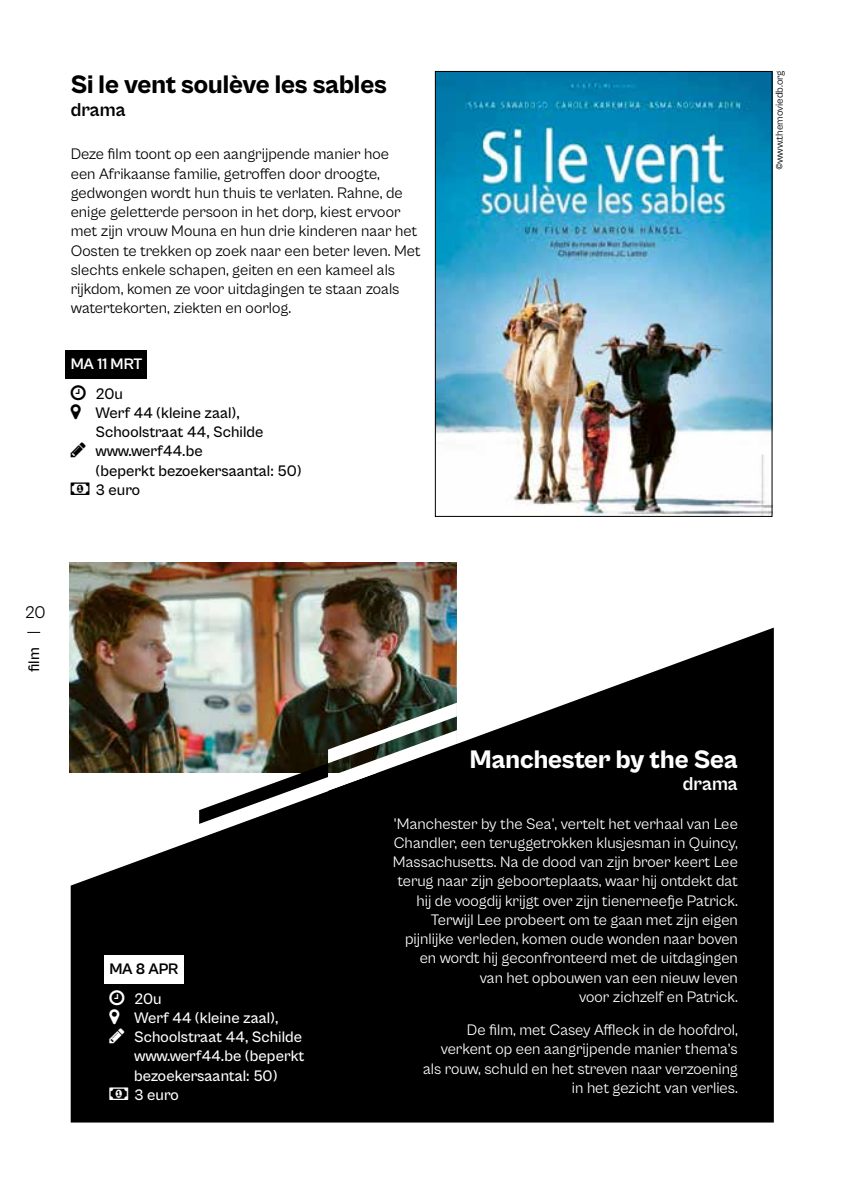
<style>
.page{position:relative;width:844px;height:1191px;background:#fff}
.page>*{position:absolute;margin:0;border:0;box-sizing:border-box;transform-origin:0 0}
.t1{font:800 26.25px "Cabinet Grotesk";color:#000}
.t2{font:800 26.25px "Cabinet Grotesk";color:#fff}
.t3{font:700 19.25px "Cabinet Grotesk";color:#fff}
.t4{font:700 19.25px "Cabinet Grotesk";color:#000}
.t5{font:17.5px "Cabinet Grotesk";color:#000}
.t6{font:15.75px/19.2px "Cabinet Grotesk";color:#fff;text-align:right}
.t7{font:15.75px/19.2px "Cabinet Grotesk";color:#000}
.t8{font:500 15.75px/19.2px "Cabinet Grotesk";color:#000}
.t9{font:500 15.75px/19.2px "Cabinet Grotesk";color:#fff}
.t10{font:700 15.75px "Cabinet Grotesk";letter-spacing:-.015em;color:#fff}
.t11{font:700 15.75px "Cabinet Grotesk";color:#000}
.t12{font:10.5px "Cabinet Grotesk";color:#000}
</style>
<div class="page">
<img style="left:69px;top:562px;width:388px;height:211px">
<svg style="left:71px;top:627px;width:702px;height:495px;background:#272523"></svg>
<div style="left:66px;top:351px;width:81px;height:28px;background:#000"></div>
<img style="left:437px;top:73px;width:333px;height:442px">
<div style="left:435px;top:71px;width:337px;height:446px;border:1px solid #000"></div>
<div style="left:104px;top:955px;width:79px;height:28px;background:#fff"></div>
<img style="left:173px;top:702px;width:284px;height:163px">
<svg style="left:27px;top:632px;width:13px;height:1px"></svg>
<svg style="left:109px;top:989px;width:15px;height:54px"></svg>
<svg style="left:109px;top:1087px;width:19px;height:12px"></svg>
<h1 class="t1" style="left:71px;top:70px;width:317px">Si le vent soulève les sables</h1>
<p class="t4" style="left:71px;top:99px;width:56px">drama</p>
<p class="t7" style="left:71px;top:145px;width:351px">Deze film toont op een aangrijpende manier hoe<br>een Afrikaanse familie, getroffen door droogte, gedwongen wordt hun thuis te verlaten. Rahne, de enige geletterde persoon in het dorp, kiest ervoor met zijn vrouw Mouna en hun drie kinderen naar het Oosten te trekken op zoek naar een beter leven. Met slechts enkele schapen, geiten en een kameel als rijkdom, komen ze voor uitdagingen te staan zoals watertekorten, ziekten en oorlog.</p>
<p class="t10" style="left:71px;top:356px;width:73px">MA 11 MRT</p>
<p class="t8" style="left:95px;top:384px;width:208px">20u<br>Werf 44 (kleine zaal),<br>Schoolstraat 44, Schilde www.werf44.be<br>(beperkt bezoekersaantal: 50)<br>3 euro</p>
<p class="t12" style="left:773px;top:170px;width:101px;rotate:-90deg">©www.themoviedb.org</p>
<p class="t5" style="left:25px;top:603px;width:22px">20</p>
<p class="t8" style="left:24px;top:672px;width:26px;rotate:-90deg">film</p>
<p class="t11" style="left:109px;top:960px;width:71px">MA 8 APR</p>
<p class="t9" style="left:134px;top:989px;width:172px">20u<br>Werf 44 (kleine zaal),<br>Schoolstraat 44, Schilde www.werf44.be (beperkt bezoekersaantal: 50)<br>3 euro</p>
<h1 class="t2" style="left:470px;top:745px;width:269px">Manchester by the Sea</h1>
<p class="t3" style="left:682px;top:773px;width:56px">drama</p>
<p class="t6" style="left:393px;top:814px;width:346px">'Manchester by the Sea', vertelt het verhaal van Lee Chandler, een teruggetrokken klusjesman in Quincy, Massachusetts. Na de dood van zijn broer keert Lee terug naar zijn geboorteplaats, waar hij ontdekt dat hij de voogdij krijgt over zijn tienerneefje Patrick.<br>Terwijl Lee probeert om te gaan met zijn eigen pijnlijke verleden, komen oude wonden naar boven en wordt hij geconfronteerd met de uitdagingen van het opbouwen van een nieuw leven<br>voor zichzelf en Patrick.</p>
<p class="t6" style="left:423px;top:1020px;width:316px">De film, met Casey Affleck in de hoofdrol, verkent op een aangrijpende manier thema’s als rouw, schuld en het streven naar verzoening in het gezicht van verlies.</p>
</div>
